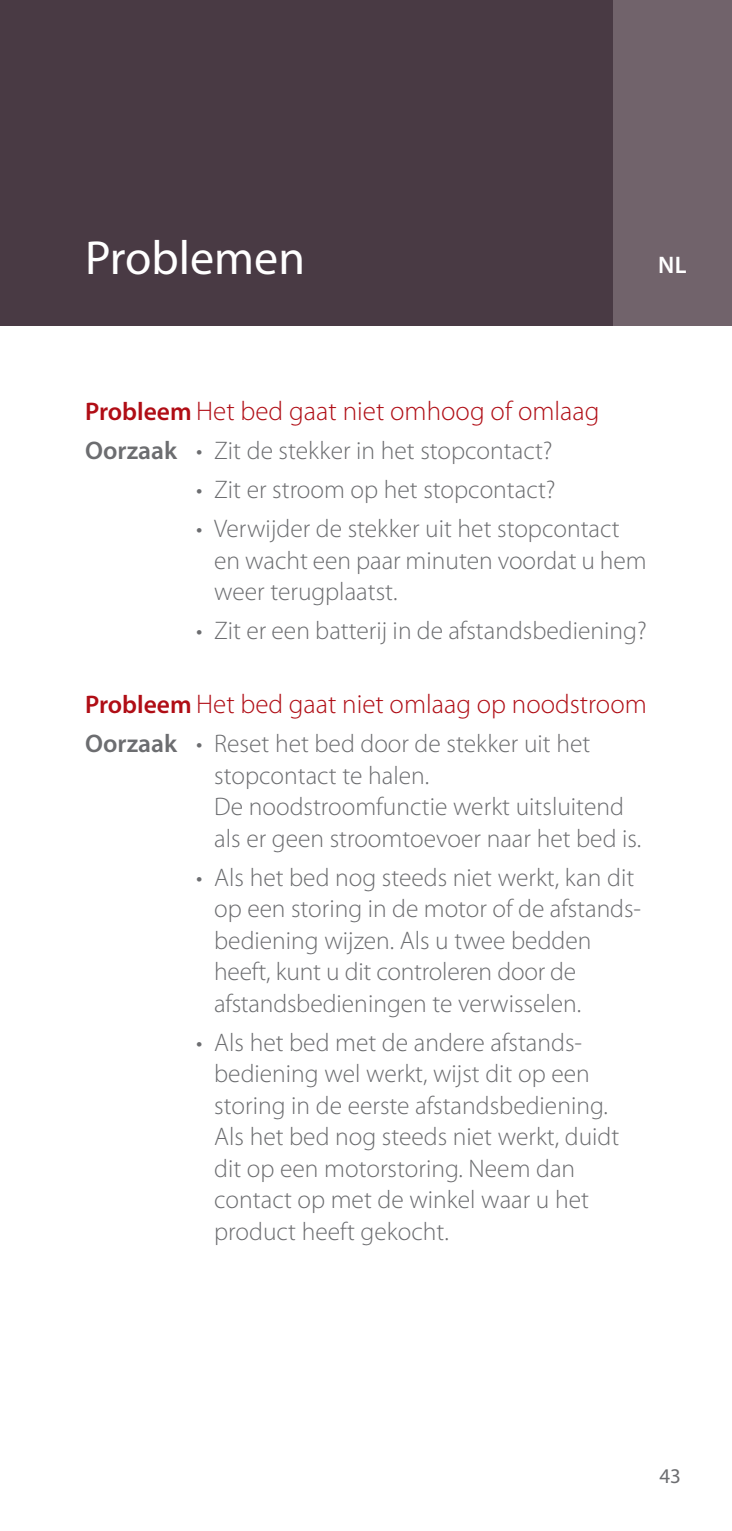
<style>
.page{position:relative;width:732px;height:1531px;background:#fff}
.page>*{position:absolute;margin:0;border:0;box-sizing:border-box;transform-origin:0 0}
.t1{font:48px "Myriad Pro";color:#fff}
.t2{font:300 27px "Myriad Pro";color:#b00d15}
.t3{font:300 25.5px/31.5px "Myriad Pro";color:#6c6d70}
.t4{font:600 24px "Myriad Pro";color:#fff}
.t5{font:21px "Myriad Pro";color:#6c6d70}
.s1{font-weight:600;font-size:25.5px}
.s2{font-weight:600}
</style>
<div class="page">
<div style="left:612px;top:0;width:119px;height:325px;background:#71636b"></div>
<div style="left:0;top:0;width:612px;height:325px;background:#493a44"></div>
<h1 class="t1" style="left:85px;top:228px;width:221px">Problemen</h1>
<p class="t4" style="left:658px;top:250px;width:30px">NL</p>
<p class="t2" style="left:85px;top:395px;width:515px"><span class="s1">Probleem</span> Het bed gaat niet omhoog of omlaag</p>
<p class="t3" style="left:85px;top:434px;width:469px"><span class="s2">Oorzaak</span> • Zit de stekker in het stopcontact?</p>
<p class="t3" style="left:196px;top:473px;width:361px">• Zit er stroom op het stopcontact?</p>
<p class="t3" style="left:214px;top:512px;width:434px;text-indent:-18px">• Verwijder de stekker uit het stopcontact en wacht een paar minuten voordat u hem weer terugplaatst.</p>
<p class="t3" style="left:196px;top:614px;width:452px">• Zit er een batterij in de afstandsbediening?</p>
<p class="t2" style="left:85px;top:688px;width:563px"><span class="s1">Probleem</span> Het bed gaat niet omlaag op noodstroom</p>
<p class="t3" style="left:214px;top:727px;width:428px;text-indent:-129px"><span class="s2">Oorzaak</span> • Reset het bed door de stekker uit het stopcontact te halen.<br>De noodstroomfunctie werkt uitsluitend als er geen stroomtoevoer naar het bed is.</p>
<p class="t3" style="left:214px;top:861px;width:428px;text-indent:-18px">• Als het bed nog steeds niet werkt, kan dit op een storing in de motor of de afstands&shy;bediening wijzen. Als u twee bedden heeft, kunt u dit controleren door de afstandsbedieningen te verwisselen.</p>
<p class="t3" style="left:214px;top:1026px;width:406px;text-indent:-18px">• Als het bed met de andere afstands&shy;bediening wel werkt, wijst dit op een storing in de eerste afstandsbediening.<br>Als het bed nog steeds niet werkt, duidt dit op een motorstoring. Neem dan contact op met de winkel waar u het product heeft gekocht.</p>
<p class="t5" style="left:659px;top:1463px;width:23px">43</p>
</div>
